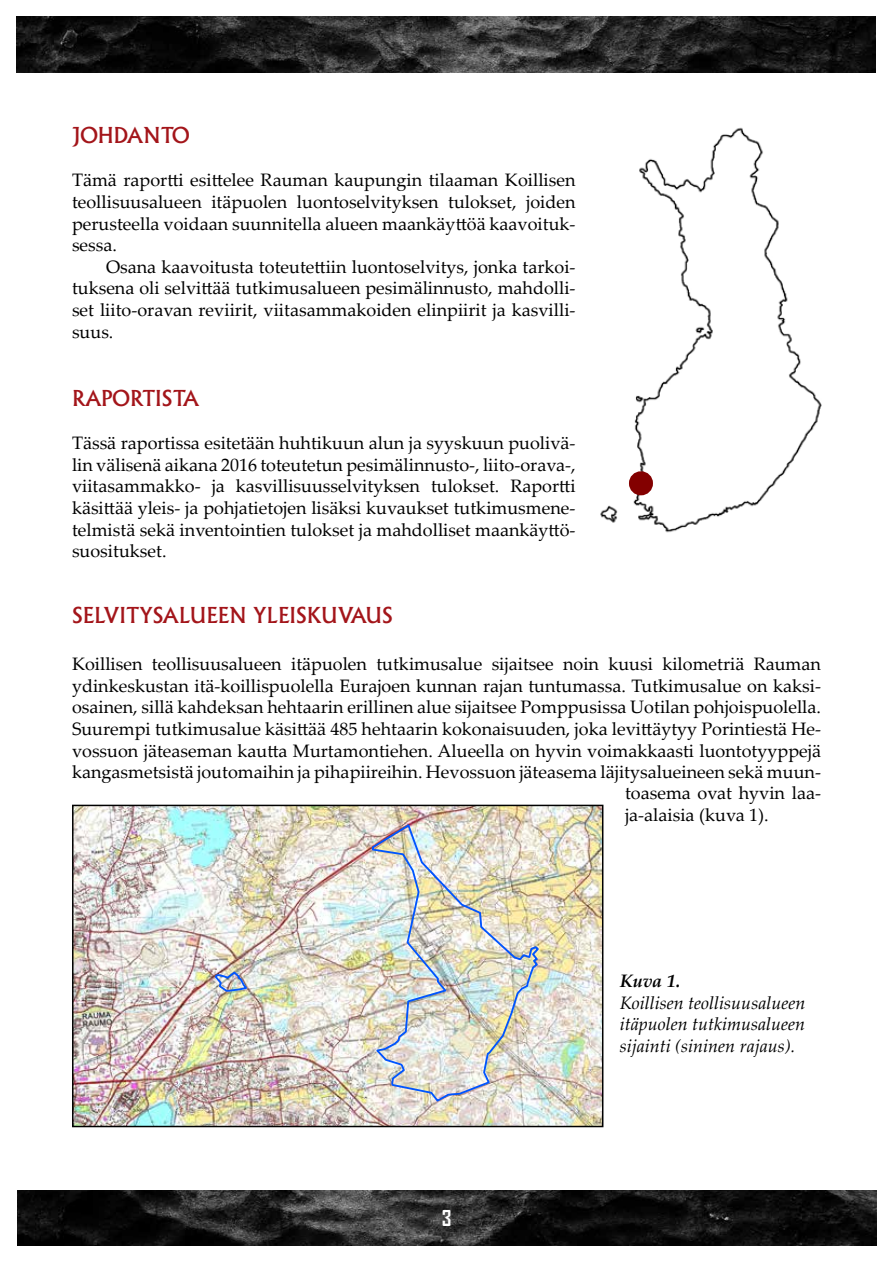
<style>
.page{position:relative;width:893px;height:1263px;background:#fff}
.page>*{position:absolute;margin:0;border:0;box-sizing:border-box;transform-origin:0 0}
.t1{font:500 21px "Albertus";color:#a3151a}
.t2{font:700 21px "Agency FB";color:#fff}
.t3{font:18px/21.6px "Palatino Linotype";color:#000;text-align:justify}
.t4{font:italic 18px/21.6px "Palatino Linotype";color:#000;text-align:justify}
.t5{font:italic 700 18px "Palatino Linotype";color:#000}
</style>
<div class="page">
<img style="left:17px;top:17px;width:859px;height:55px">
<img style="left:17px;top:1191px;width:859px;height:55px">
<img style="left:600px;top:127px;width:222px;height:406px">
<div style="left:629px;top:471px;width:24px;height:24px;border:12px solid #830000;border-radius:50%"></div>
<img style="left:75px;top:808px;width:525px;height:316px">
<img style="left:213px;top:822px;width:327px;height:281px">
<div style="left:72px;top:805px;width:531px;height:322px;border:2px solid #000"></div>
<p class="t1" style="left:72px;top:123px;width:104px">JOHDANTO</p>
<p class="t3" style="left:72px;top:169px;width:505px">Tämä raportti esittelee Rauman kaupungin tilaaman Koillisen teollisuusalueen itäpuolen luontoselvityksen tulokset, joiden perusteella voidaan suunnitella alueen maankäyttöä kaavoituk&shy;sessa.</p>
<p class="t3" style="left:72px;top:255px;width:505px;text-indent:34px">Osana kaavoitusta toteutettiin luontoselvitys, jonka tarkoi&shy;tuksena oli selvittää tutkimusalueen pesimälinnusto, mahdolli&shy;set liito-oravan reviirit, viitasammakoiden elinpiirit ja kasvilli&shy;suus.</p>
<p class="t1" style="left:72px;top:385px;width:122px">RAPORTISTA</p>
<p class="t3" style="left:72px;top:432px;width:505px">Tässä raportissa esitetään huhtikuun alun ja syyskuun puolivä&shy;lin välisenä aikana 2016 toteutetun pesimälinnusto-, liito-orava-, viitasammakko- ja kasvillisuusselvityksen tulokset. Raportti käsittää yleis- ja pohjatietojen lisäksi kuvaukset tutkimusmene&shy;telmistä sekä inventointien tulokset ja mahdolliset maankäyttö&shy;suositukset.</p>
<p class="t1" style="left:72px;top:603px;width:60px">SELVITYS</p>
<p class="t1" style="left:163px;top:603px;width:30px">ALUEE</p>
<p class="t1" style="left:230px;top:603px;width:36px">N YLEIS</p>
<p class="t1" style="left:307px;top:603px;width:72px">KU VAUS</p>
<p class="t3" style="left:72px;top:653px;width:750px">Koillisen teollisuusalueen itäpuolen tutkimusalue sijaitsee noin kuusi kilometriä Rauman ydinkeskustan itä-koillispuolella Eurajoen kunnan rajan tuntumassa. Tutkimusalue on kaksi&shy;osainen, sillä kahdeksan hehtaarin erillinen alue sijaitsee Pomppusissa Uotilan pohjoispuolella.<br>Suurempi tutkimusalue käsittää 485 hehtaarin kokonaisuuden, joka levittäytyy Porintiestä He&shy;vossuon jäteaseman kautta Murtamontiehen. Alueella on hyvin voimakkaasti luontotyyppejä kangasmetsistä joutomaihin ja pihapiireihin. Hevossuon jäteasema läjitysalueineen sekä muun-</p>
<p class="t3" style="left:625px;top:781px;width:197px">toasema ovat hyvin laa&shy;ja-alaisia (kuva 1).</p>
<p class="t2" style="left:442px;top:1205px;width:11px">3</p>
<p class="t5" style="left:620px;top:968px;width:62px">Kuva 1.</p>
<p class="t4" style="left:620px;top:991px;width:187px">Koillisen teollisuusalueen itäpuolen tutkimusalueen sijainti (sininen rajaus).</p>
</div>
